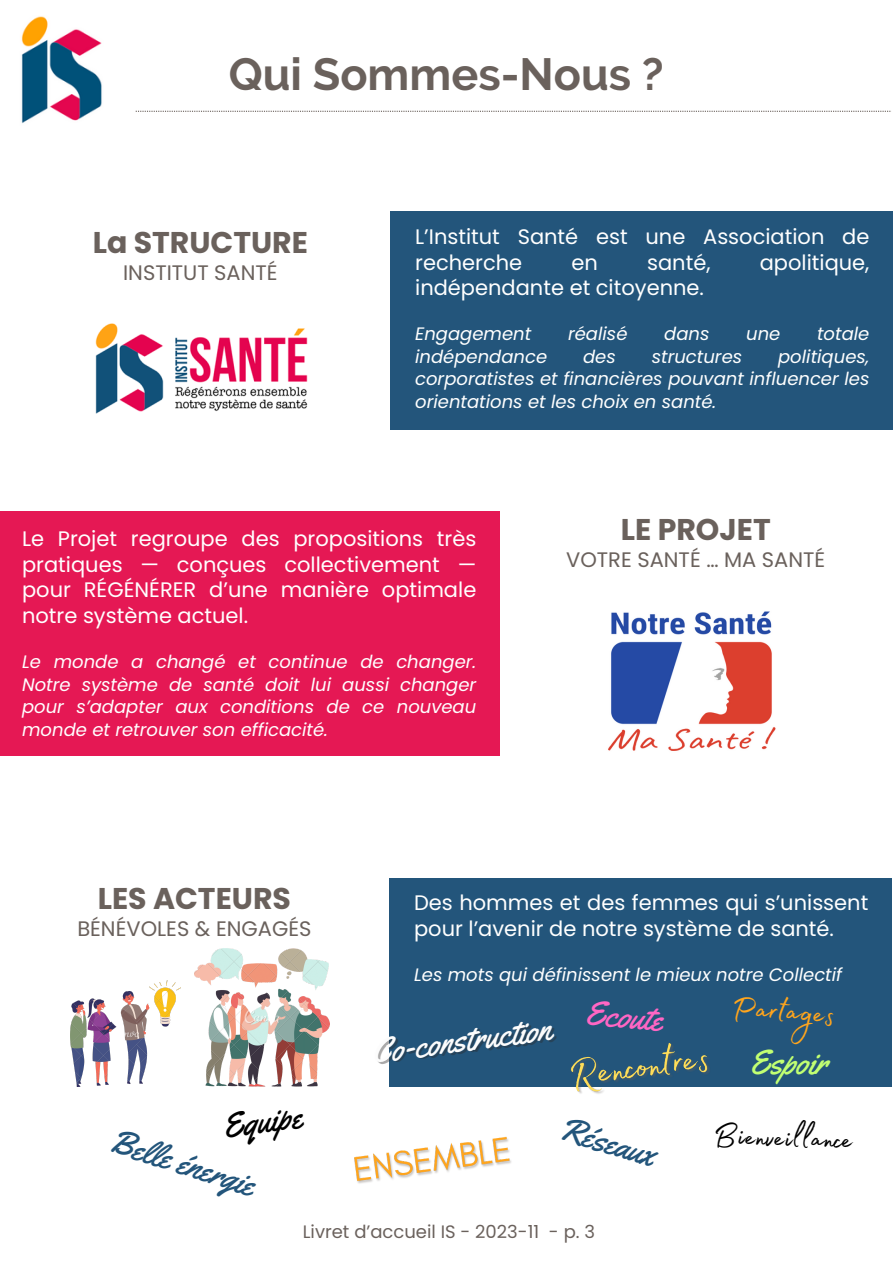
<style>
.page{position:relative;width:893px;height:1264px;background:#fff}
.page>*{position:absolute;margin:0;border:0;box-sizing:border-box;transform-origin:0 0}
.t1{font:700 45px "Raleway";color:#6a615c}
.t2{font:42px "Madelyn Fill";color:#ffa51d}
.t3{font:39.3px "Madelyn Fill";color:#000}
.t4{font:34.5px "Yellowtail";color:#23557b}
.t5{font:34.5px "Yellowtail";color:#fcfcfc}
.t6{font:34.5px "Yellowtail";color:#c1ff72}
.t7{font:34.5px "Yellowtail";color:#000}
.t8{font:34.5px "Yellowtail";color:#ff66c4}
.t9{font:700 30px "Poppins";color:#6a615c}
.t10{font:21px/25.8px "Poppins";color:#fff}
.t11{font:21px "Poppins";color:#6a615c}
.t12{font:italic 18px/22.5px "Poppins";color:#fff;text-align:justify}
.t13{font:18px "Poppins";color:#6a615c}
</style>
<div class="page">
<img style="left:71px;top:980px;width:110px;height:106px">
<img style="left:195px;top:948px;width:135px;height:138px">
<img style="left:21px;top:16px;width:81px;height:107px">
<img style="left:95px;top:323px;width:213px;height:91px">
<img style="left:608px;top:611px;width:168px;height:140px">
<div style="left:390px;top:212px;width:502px;height:218px;background:#23557b"></div>
<div style="left:0;top:511px;width:500px;height:244px;background:#e51854"></div>
<div style="left:389px;top:878px;width:502px;height:208px;background:#23557b"></div>
<svg style="left:136px;top:111px;width:755px;height:1px"></svg>
<img style="left:354px;top:1136px;width:157px;height:48px">
<img style="left:566px;top:1042px;width:153px;height:52px">
<p class="t1" style="left:229px;top:48px;width:436px">Qui Sommes-Nous ?</p>
<p class="t9" style="left:93px;top:221px;width:217px">La STRUCTURE</p>
<p class="t11" style="left:123px;top:257px;width:156px">INSTITUT SANTÉ</p>
<p class="t10" style="left:415px;top:223px;width:455px">L’Institut Santé est une Association de recherche</p>
<p class="t10" style="left:571px;top:249px;width:28px">en</p>
<p class="t10" style="left:647px;top:249px;width:65px">santé,</p>
<p class="t10" style="left:759px;top:249px;width:111px">apolitique,</p>
<p class="t10" style="left:415px;top:275px;width:290px">indépendante et citoyenne.</p>
<p class="t12" style="left:415px;top:323px;width:118px">Engagement</p>
<p class="t12" style="left:568px;top:323px;width:61px">réalisé</p>
<p class="t12" style="left:664px;top:323px;width:47px">dans</p>
<p class="t12" style="left:746px;top:323px;width:36px">une</p>
<p class="t12" style="left:817px;top:323px;width:54px">totale</p>
<p class="t12" style="left:415px;top:345px;width:133px">indépendance</p>
<p class="t12" style="left:583px;top:345px;width:34px">des</p>
<p class="t12" style="left:651px;top:345px;width:92px">structures</p>
<p class="t12" style="left:415px;top:345px;width:455px;text-indent:363px">politiques, corporatistes et financières pouvant influencer les orientations et les choix en santé.</p>
<p class="t10" style="left:22px;top:525px;width:455px;text-align:justify">Le Projet regroupe des propositions très pratiques — conçues collectivement — pour RÉGÉNÉRER d’une manière optimale notre système actuel.</p>
<p class="t12" style="left:22px;top:650px;width:455px">Le monde a changé et continue de changer.<br>Notre système de santé doit lui aussi changer pour s’adapter aux conditions de ce nouveau monde et retrouver son efficacité.</p>
<p class="t9" style="left:620px;top:509px;width:151px">LE PROJET</p>
<p class="t11" style="left:566px;top:545px;width:260px">VOTRE SANTÉ … MA SANTÉ</p>
<p class="t9" style="left:98px;top:877px;width:195px">LES ACTEURS</p>
<p class="t11" style="left:77px;top:913px;width:235px">BÉNÉVOLES &amp; ENGAGÉS</p>
<p class="t10" style="left:414px;top:890px;width:455px">Des hommes et des femmes qui s’unissent pour l’avenir de notre système de santé.</p>
<p class="t12" style="left:414px;top:963px;width:429px">Les mots qui définissent le mieux notre Collectif</p>
<p class="t5" style="left:369px;top:1029px;width:182px;rotate:-7deg">Co-construction</p>
<p class="t8" style="left:586px;top:990px;width:79px;rotate:5deg">Ecoute</p>
<p class="t2" style="left:733px;top:975px;width:105px;rotate:4deg">Partages</p>
<p class="t6" style="left:749px;top:1040px;width:80px">Espoir</p>
<p class="t7" style="left:219px;top:1103px;width:81px;rotate:-7deg">Equipe</p>
<p class="t4" style="left:565px;top:1106px;width:102px;rotate:16deg">Réseaux</p>
<p class="t4" style="left:118px;top:1118px;width:152px;rotate:18deg">Bel e énergie</p>
<p class="t3" style="left:714px;top:1104px;width:141px;rotate:2deg">Bienveillance</p>
<p class="t13" style="left:303px;top:1219px;width:294px">Livret d’accueil IS - 2023-11 - p. 3</p>
</div>
